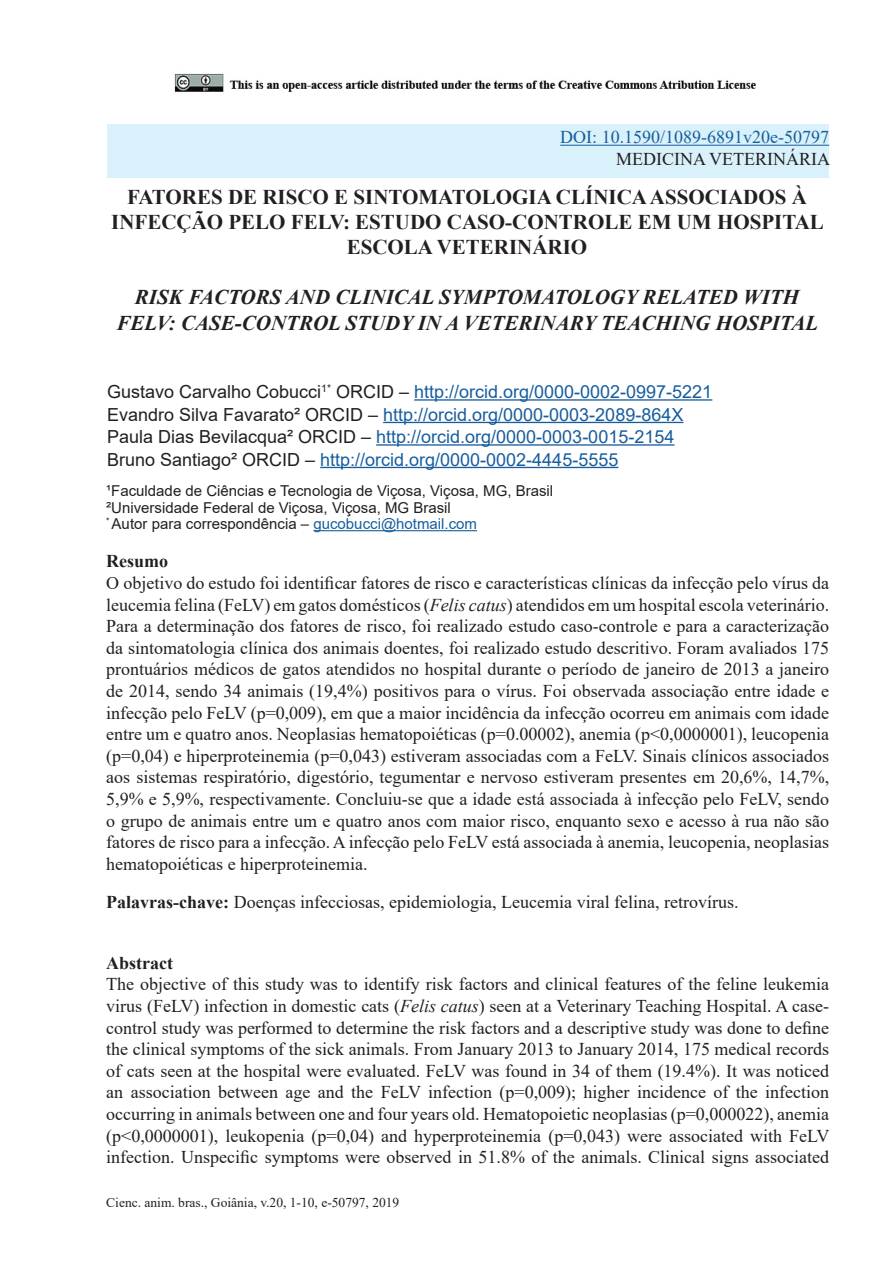
<style>
.page{position:relative;width:893px;height:1263px;background:#fff}
.page>*{position:absolute;margin:0;border:0;box-sizing:border-box;transform-origin:0 0}
.t1{font:700 21px/25.2px "Times New Roman";color:#231f20;text-align:center}
.t2{font:italic 700 21px/25.2px "Times New Roman";color:#231f20;text-align:center}
.Corpotexto{font:18px/21.6px "Times New Roman";color:#231f20;text-align:justify}
.t3{font:18px "Arial";color:#175d9e}
.t4{font:18px/21.6px "Times New Roman";color:#175d9e;text-align:right}
.t5{font:700 18px "Times New Roman";color:#231f20}
.t6{font:15px "Arial";color:#231f20}
.t7{font:13.5px "Times New Roman";color:#231f20}
.s1{color:#231f20}
.s2{color:#175d9e}
.s3{font-style:italic}
.s4{font-weight:700}
</style>
<div class="page">
<div style="left:107px;top:124px;width:721px;height:54px;background:#d9f1fb"></div>
<hr style="left:560px;top:145px;width:269px;height:1px;background:#175d9e">
<hr style="left:414px;top:399px;width:298px;height:2px;background:#175d9e">
<hr style="left:383px;top:422px;width:300px;height:1px;background:#175d9e">
<hr style="left:376px;top:444px;width:298px;height:2px;background:#175d9e">
<hr style="left:320px;top:467px;width:298px;height:1px;background:#175d9e">
<hr style="left:313px;top:530px;width:164px;height:1px;background:#175d9e">
<img style="left:174px;top:73px;width:582px;height:19px">
<p class="t4" style="left:560px;top:126px;width:271px">DOI: 10.1590/1089-6891v20e-50797<br><span class="s1">MEDICINA VETERINÁRIA</span></p>
<p class="t1" style="left:111px;top:183px;width:714px">FATORES DE RISCO E SINTOMATOLOGIA CLÍNICA ASSOCIADOS À<br>INFECÇÃO PELO FELV: ESTUDO CASO-CONTROLE EM UM HOSPITAL<br>ESCOLA VETERINÁRIO</p>
<p class="t2" style="left:116px;top:284px;width:703px">RISK FACTORS AND CLINICAL SYMPTOMATOLOGY RELATED WITH<br>FELV: CASE-CONTROL STUDY IN A VETERINARY TEACHING HOSPITAL</p>
<p class="t3" style="left:107px;top:379px;width:607px"><span class="s1">Gustavo Carvalho Cobucci</span><sup>1*</sup> <span class="s1">ORCID –</span> http://orcid.org/0000-0002-0997-5221</p>
<p class="t3" style="left:107px;top:402px;width:578px"><span class="s1">Evandro Silva Favarato² ORCID –</span> http://orcid.org/0000-0003-2089-864X</p>
<p class="t3" style="left:107px;top:424px;width:569px"><span class="s1">Paula Dias Bevilacqua² ORCID –</span> http://orcid.org/0000-0003-0015-2154</p>
<p class="t3" style="left:107px;top:447px;width:513px"><span class="s1">Bruno Santiago² ORCID –</span> http://orcid.org/0000-0002-4445-5555</p>
<p class="t6" style="left:106px;top:480px;width:448px">¹Faculdade de Ciências e Tecnologia de Viçosa, Viçosa, MG, Brasil</p>
<p class="t6" style="left:106px;top:497px;width:346px">²Universidade Federal de Viçosa, Viçosa, MG Brasil</p>
<p class="t6" style="left:106px;top:513px;width:372px"><sup>*</sup> Autor para correspondência – <span class="s2">gucobucci@hotmail.com</span></p>
<p class="t5" style="left:106px;top:548px;width:63px">Resumo</p>
<p class="Corpotexto" style="left:106px;top:572px;width:724px">O objetivo do estudo foi identificar fatores de risco e características clínicas da infecção pelo vírus da leucemia felina (FeLV) em gatos domésticos (<span class="s3">Felis catus</span>) atendidos em um hospital escola veterinário.<br>Para a determinação dos fatores de risco, foi realizado estudo caso-controle e para a caracterização da sintomatologia clínica dos animais doentes, foi realizado estudo descritivo. Foram avaliados 175 prontuários médicos de gatos atendidos no hospital durante o período de janeiro de 2013 a janeiro de 2014, sendo 34 animais (19,4%) positivos para o vírus. Foi observada associação entre idade e infecção pelo FeLV (p=0,009), em que a maior incidência da infecção ocorreu em animais com idade entre um e quatro anos. Neoplasias hematopoiéticas (p=0.00002), anemia (p&lt;0,0000001), leucopenia (p=0,04) e hiperproteinemia (p=0,043) estiveram associadas com a FeLV. Sinais clínicos associados aos sistemas respiratório, digestório, tegumentar e nervoso estiveram presentes em 20,6%, 14,7%, 5,9% e 5,9%, respectivamente. Concluiu-se que a idade está associada à infecção pelo FeLV, sendo o grupo de animais entre um e quatro anos com maior risco, enquanto sexo e acesso à rua não são fatores de risco para a infecção. A infecção pelo FeLV está associada à anemia, leucopenia, neoplasias hematopoiéticas e hiperproteinemia.</p>
<p class="Corpotexto" style="left:106px;top:891px;width:634px"><span class="s4">Palavras-chave:</span> Doenças infecciosas, epidemiologia, Leucemia viral felina, retrovírus.</p>
<p class="t5" style="left:106px;top:950px;width:68px">Abstract</p>
<p class="Corpotexto" style="left:106px;top:973px;width:725px">The objective of this study was to identify risk factors and clinical features of the feline leukemia virus (FeLV) infection in domestic cats (<span class="s3">Felis catus</span>) seen at a Veterinary Teaching Hospital. A case&shy;control study was performed to determine the risk factors and a descriptive study was done to define the clinical symptoms of the sick animals. From January 2013 to January 2014, 175 medical records of cats seen at the hospital were evaluated. FeLV was found in 34 of them (19.4%). It was noticed an association between age and the FeLV infection (p=0,009); higher incidence of the infection occurring in animals between one and four years old. Hematopoietic neoplasias (p=0,000022), anemia (p&lt;0,0000001), leukopenia (p=0,04) and hyperproteinemia (p=0,043) were associated with FeLV infection. Unspecific symptoms were observed in 51.8% of the animals. Clinical signs associated</p>
<p class="t7" style="left:106px;top:1193px;width:295px">Cienc. anim. bras., Goiânia, v.20, 1-10, e-50797, 2019</p>
</div>
